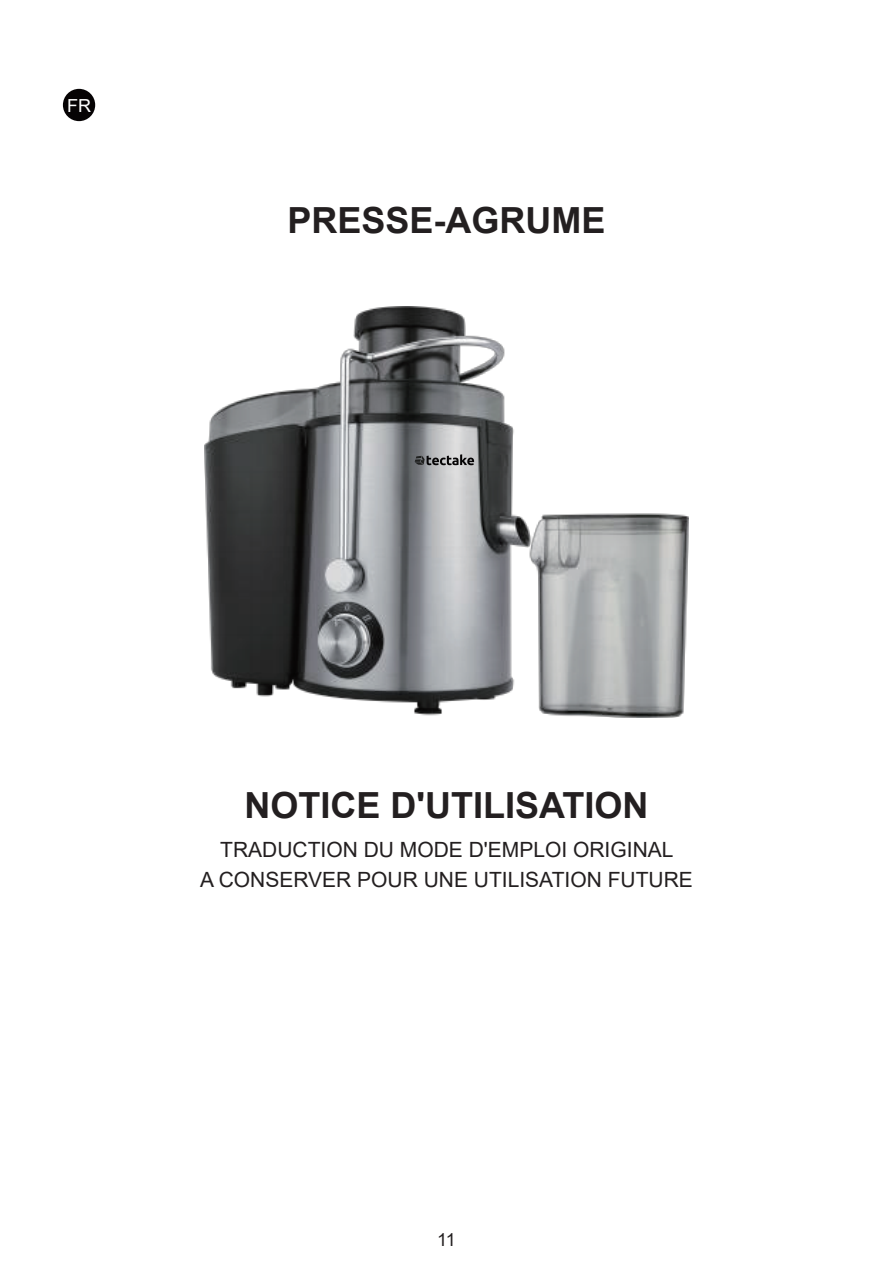
<style>
.page{position:relative;width:893px;height:1263px;background:#fff}
.page>*{position:absolute;margin:0;border:0;box-sizing:border-box;transform-origin:0 0}
.t1{font:700 36px "Arial";color:#231f20}
.t2{font:21px/30.3px "Arial";color:#231f20;text-align:center}
.t3{font:18px "Arial";color:#fff}
.t4{font:18px "Arial";color:#231f20}
</style>
<div class="page">
<div style="left:63px;top:89px;width:32px;height:32px;background:#060304;border-radius:50%"></div>
<img style="left:204px;top:307px;width:485px;height:411px">
<svg style="left:415px;top:454px;width:59px;height:11px"></svg>
<p class="t3" style="left:67px;top:93px;width:25px">FR</p>
<h1 class="t1" style="left:287px;top:195px;width:320px">PRESSE-AGRUME</h1>
<h1 class="t1" style="left:245px;top:780px;width:405px">NOTICE D'UTILISATION</h1>
<p class="t2" style="left:200px;top:834px;width:494px">TRADUCTION DU MODE D'EMPLOI ORIGINAL<br>A CONSERVER POUR UNE UTILISATION FUTURE</p>
<p class="t4" style="left:437px;top:1228px;width:20px">11</p>
</div>
